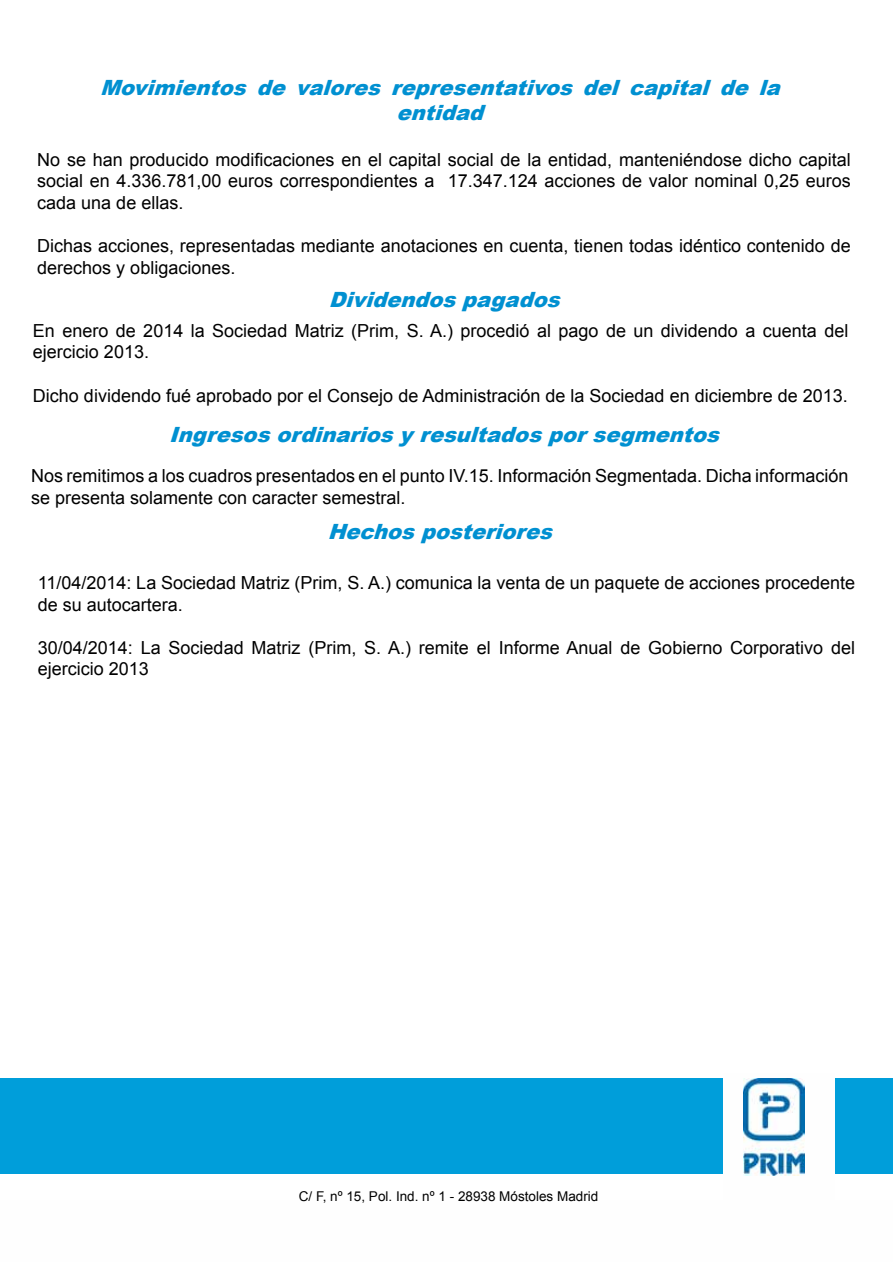
<style>
.page{position:relative;width:893px;height:1262px;background:#fff}
.page>*{position:absolute;margin:0;border:0;box-sizing:border-box;transform-origin:0 0}
.t1{font:italic 900 21px/25.2px "Arial";color:#0090d1;text-align:center}
.t2{font:18px/21.6px "Arial";color:#000}
.t3{font:13.5px "Arial";color:#000}
</style>
<div class="page">
<div style="left:0;top:1078px;width:892px;height:96px;background:#009eda"></div>
<div style="left:723px;top:1072px;width:112px;height:128px;background:#fefefe"></div>
<img style="left:743px;top:1078px;width:61px;height:97px">
<p class="t1" style="left:100px;top:74px;width:689px">Movimientos de valores representativos del capital de la entidad</p>
<p class="t2" style="left:37px;top:149px;width:815px;text-align:justify">No se han producido modificaciones en el capital social de la entidad, manteniéndose dicho capital social en 4.336.781,00 euros correspondientes a 17.347.124 acciones de valor nominal 0,25 euros cada una de ellas.</p>
<p class="t2" style="left:37px;top:235px;width:815px">Dichas acciones, representadas mediante anotaciones en cuenta, tienen todas idéntico contenido de derechos y obligaciones.</p>
<p class="t1" style="left:329px;top:286px;width:241px">Dividendospagados</p>
<p class="t2" style="left:33px;top:320px;width:817px">En enero de 2014 la Sociedad Matriz (Prim, S. A.) procedió al pago de un dividendo a cuenta del ejercicio 2013.</p>
<p class="t2" style="left:33px;top:385px;width:816px">Dicho dividendo fué aprobado por el Consejo de Administración de la Sociedad en diciembre de 2013.</p>
<p class="t1" style="left:169px;top:421px;width:560px">Ingresosordinariosyresultadosporsegmentos</p>
<p class="t2" style="left:31px;top:465px;width:818px">Nos remitimos a los cuadros presentados en el punto IV.15. Información Segmentada. Dicha información se presenta solamente con caracter semestral.</p>
<p class="t1" style="left:328px;top:518px;width:234px">Hechosposteriores</p>
<p class="t2" style="left:38px;top:572px;width:818px">11/04/2014: La Sociedad Matriz (Prim, S. A.) comunica la venta de un paquete de acciones procedente de su autocartera.</p>
<p class="t2" style="left:38px;top:637px;width:818px">30/04/2014: La Sociedad Matriz (Prim, S. A.) remite el Informe Anual de Gobierno Corporativo del ejercicio 2013</p>
<p class="t3" style="left:299px;top:1187px;width:301px">C/ F, nº 15, Pol. Ind. nº 1 - 28938 Móstoles Madrid</p>
</div>
